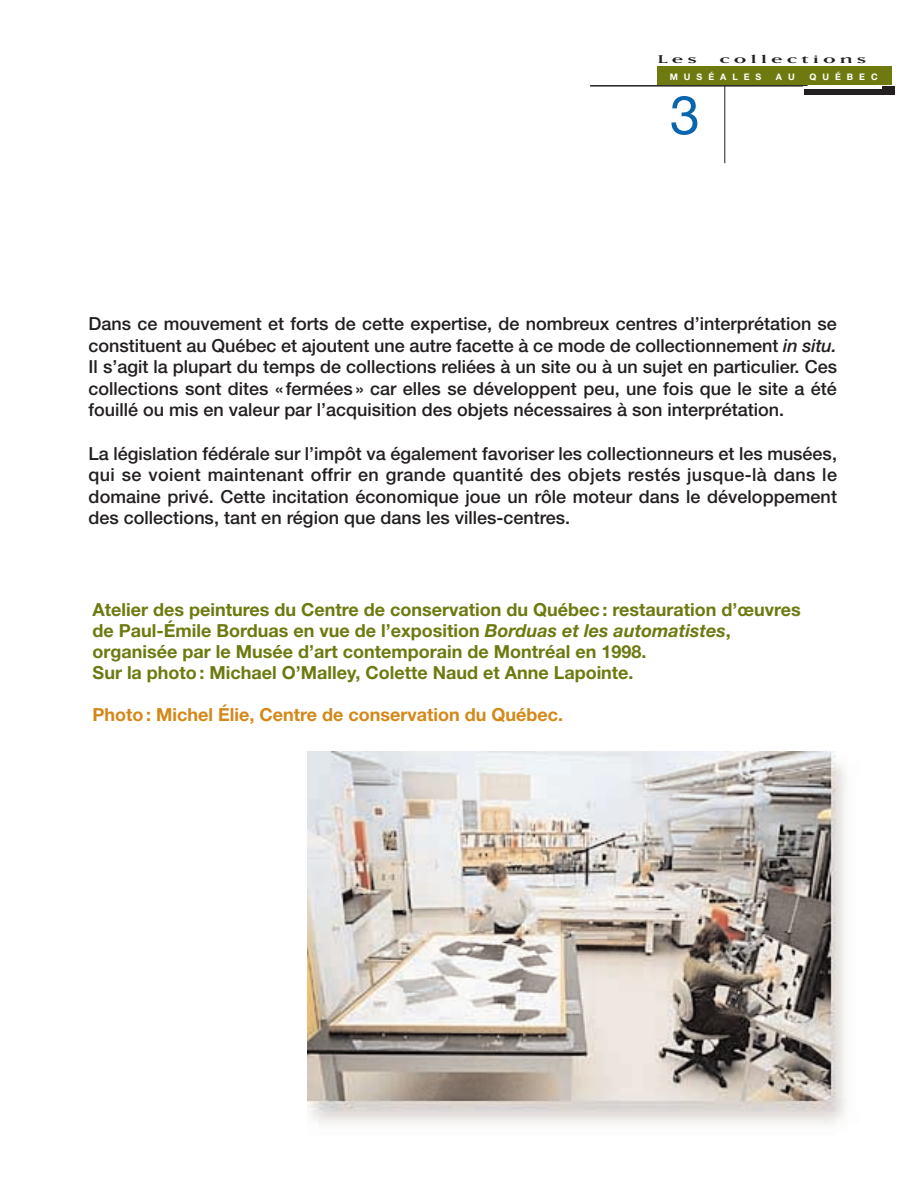
<style>
.page{position:relative;width:918px;height:1188px;background:#fff}
.page>*{position:absolute;margin:0;border:0;box-sizing:border-box;transform-origin:0 0}
.t1{font:54px "Helvetica Neue";color:#0766ad}
.t2{font:500 18px/21.6px "Helvetica Neue";color:#231f20;text-align:justify}
.t3{font:700 18px/21px "Helvetica Neue";color:#6e7a10}
.t4{font:700 18px "Helvetica Neue";color:#d48819}
.t5{font:13.2px "Matrix Wide";letter-spacing:.295em;color:#231f20}
.t6{font:700 9px "Helvetica Neue";letter-spacing:.665em;color:#fff}
.s1{font-style:italic}
</style>
<div class="page">
<div style="left:658px;top:67px;width:234px;height:18px;background:#6e7a10"></div>
<hr style="left:725px;top:85px;width:1px;height:78px;background:#231f20">
<hr style="left:590px;top:85px;width:218px;height:2px;background:#231f20">
<div style="left:805px;top:86px;width:90px;height:8px;background:#231f20"></div>
<hr style="left:803px;top:87px;width:79px;height:2px;background:#fff">
<img style="left:308px;top:751px;width:538px;height:373px">
<p class="t5" style="left:658px;top:51px;width:41px">Les</p>
<p class="t5" style="left:719px;top:51px;width:148px">collections</p>
<p class="t6" style="left:670px;top:74px;width:93px">MUSÉALES</p>
<p class="t6" style="left:776px;top:74px;width:20px">A U</p>
<p class="t6" style="left:809px;top:74px;width:70px">QUÉBEC</p>
<h1 class="t1" style="left:670px;top:96px;width:32px">3</h1>
<p class="t2" style="left:89px;top:315px;width:750px">Dans ce mouvement et forts de cette expertise, de nombreux centres d’interprétation se constituent au Québec et ajoutent une autre facette à ce mode de collectionnement <span class="s1">in situ.<br></span>Il s’agit la plupart du temps de collections reliées à un site ou à un sujet en particulier. Ces collections sont dites « fermées » car elles se développent peu, une fois que le site a été fouillé ou mis en valeur par l’acquisition des objets nécessaires à son interprétation.</p>
<p class="t2" style="left:89px;top:444px;width:750px">La législation fédérale sur l’impôt va également favoriser les collectionneurs et les musées, qui se voient maintenant offrir en grande quantité des objets restés jusque-là dans le domaine privé. Cette incitation économique joue un rôle moteur dans le développement des collections, tant en région que dans les villes-centres.</p>
<p class="t3" style="left:93px;top:601px;width:710px">Atelier des peintures du Centre de conservation du Québec : restauration d’œuvres de Paul-Émile Borduas en vue de l’exposition <span class="s1">Borduas et les automatistes</span>, organisée par le Musée d’art contemporain de Montréal en 1998.<br>Sur la photo : Michael O’Malley, Colette Naud et Anne Lapointe.</p>
<p class="t4" style="left:93px;top:708px;width:472px">Photo : Michel Élie, Centre de conservation du Québec.</p>
</div>
